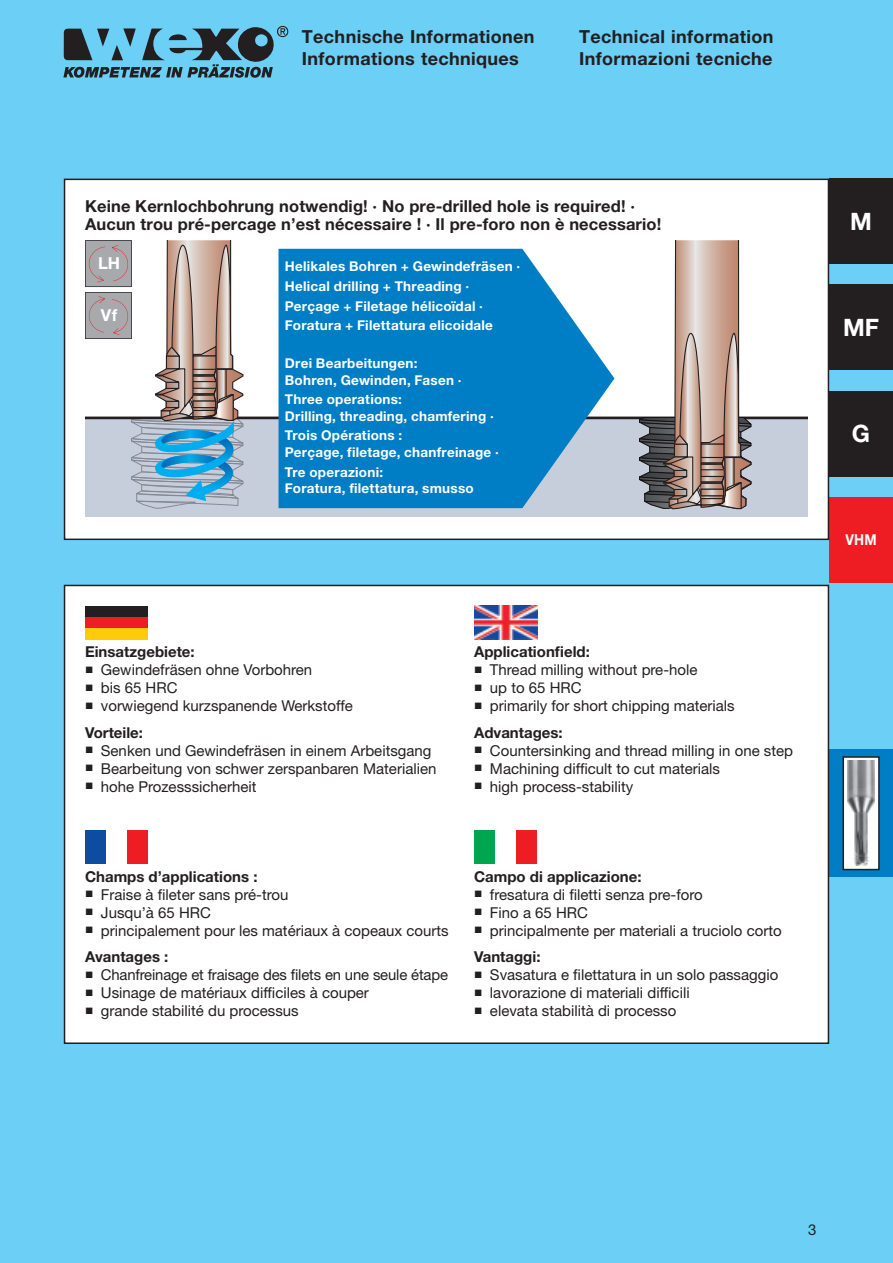
<style>
.page{position:relative;width:893px;height:1263px;background:#6bcff6}
.page>*{position:absolute;margin:0;border:0;box-sizing:border-box;transform-origin:0 0}
.t1{font:700 24px "Helvetica Neue LT Std";color:#fff}
.t2{font:700 18px "Helvetica Neue LT Std";letter-spacing:.02em;color:#231f20}
.t3{font:700 16.5px/18px "Helvetica Neue LT Std";letter-spacing:.01em;color:#231f20}
.t4{font:700 16.5px "Helvetica Neue LT Std";color:#fff}
.t5{font:15px/26.5px "Helvetica Neue LT Std";color:#231f20}
.t6{font:700 15px "Helvetica Neue LT Std";color:#231f20}
.t7{font:700 15px "Helvetica Neue LT Std";color:#fff;scale:.9 1}
.t8{font:700 13.5px/16.5px "Helvetica Neue LT Std";letter-spacing:.02em;color:#fff}
.s1{font-weight:700}
</style>
<div class="page">
<svg style="left:63px;top:26px;width:225px;height:52px"></svg>
<div style="left:829px;top:749px;width:64px;height:128px;background:#007ec5"></div>
<div style="left:843px;top:757px;width:36px;height:112px;background:#fff"></div>
<div style="left:842px;top:756px;width:38px;height:114px;border:2px solid #231f20"></div>
<img style="left:847px;top:761px;width:28px;height:105px">
<div style="left:829px;top:179px;width:64px;height:85px;background:#231f20"></div>
<div style="left:829px;top:285px;width:64px;height:85px;background:#231f20"></div>
<div style="left:829px;top:391px;width:64px;height:85px;background:#231f20"></div>
<div style="left:829px;top:497px;width:64px;height:86px;background:#ee1d23"></div>
<div style="left:65px;top:179px;width:763px;height:360px;background:#fff"></div>
<div style="left:64px;top:179px;width:765px;height:361px;border:2px solid #231f20"></div>
<div style="left:65px;top:585px;width:763px;height:458px;background:#fff"></div>
<div style="left:64px;top:585px;width:765px;height:459px;border:2px solid #231f20"></div>
<div style="left:85px;top:606px;width:63px;height:11px;background:#231f20"></div>
<div style="left:85px;top:617px;width:63px;height:11px;background:#ee1d23"></div>
<div style="left:85px;top:628px;width:63px;height:11px;background:#feca0a"></div>
<div style="left:85px;top:830px;width:21px;height:34px;background:#0d4da1"></div>
<div style="left:127px;top:830px;width:21px;height:34px;background:#ee1d23"></div>
<img style="left:474px;top:606px;width:63px;height:33px">
<div style="left:474px;top:830px;width:21px;height:34px;background:#00a54f"></div>
<div style="left:516px;top:830px;width:21px;height:34px;background:#ee1d23"></div>
<div style="left:395px;top:418px;width:134px;height:99px;background:#c6cedc"></div>
<div style="left:85px;top:418px;width:315px;height:99px;background:#c6cedc"></div>
<hr style="left:85px;top:417px;width:315px;height:2px;background:#231f20">
<div style="left:524px;top:418px;width:284px;height:99px;background:#c6cedc"></div>
<hr style="left:524px;top:417px;width:284px;height:2px;background:#231f20">
<svg style="left:634px;top:240px;width:124px;height:270px"></svg>
<svg style="left:279px;top:249px;width:335px;height:259px;background:#1e8cca"></svg>
<svg style="left:85px;top:240px;width:159px;height:269px"></svg>
<p class="t2" style="left:302px;top:25px;width:234px">Technische Informationen</p>
<p class="t2" style="left:579px;top:25px;width:196px">Technical information</p>
<p class="t2" style="left:302px;top:48px;width:219px">Informations techniques</p>
<p class="t2" style="left:579px;top:48px;width:195px">Informazioni tecniche</p>
<p class="t3" style="left:85px;top:196px;width:578px">Keine Kernlochbohrung notwendig! · No pre-drilled hole is required! ·<br>Aucun trou pré-percage n’est nécessaire ! · Il pre-foro non è necessario!</p>
<p class="t8" style="left:285px;top:256px;width:237px;line-height:19.6px">Helikales Bohren + Gewindefräsen · Helical drilling + Threading · Perçage + Filetage hélicoïdal · Foratura + Filettatura elicoidale</p>
<p class="t8" style="left:285px;top:355px;width:178px">Drei Bearbeitungen:<br>Bohren, Gewinden, Fasen ·</p>
<p class="t8" style="left:285px;top:391px;width:210px">Three operations:<br>Drilling, threading, chamfering ·</p>
<p class="t8" style="left:285px;top:427px;width:215px">Trois Opérations :<br>Perçage, filetage, chanfreinage ·</p>
<p class="t8" style="left:285px;top:463px;width:190px">Tre operazioni:<br>Foratura, filettatura, smusso</p>
<p class="t4" style="left:98px;top:253px;width:24px">LH</p>
<p class="t4" style="left:101px;top:305px;width:18px">Vf</p>
<p class="t6" style="left:85px;top:643px;width:111px">Einsatzgebiete:</p>
<p class="t5" style="left:85px;top:656px;width:229px">▪ Gewindefräsen ohne Vorbohren</p>
<p class="t5" style="left:85px;top:674px;width:94px">▪ bis 65 HRC</p>
<p class="t5" style="left:85px;top:692px;width:269px">▪ vorwiegend kurzspanende Werkstoffe<br><span class="s1">Vorteile:</span></p>
<p class="t5" style="left:85px;top:737px;width:348px">▪ Senken und Gewindefräsen in einem Arbeitsgang</p>
<p class="t5" style="left:85px;top:755px;width:353px">▪ Bearbeitung von schwer zerspanbaren Materialien</p>
<p class="t5" style="left:85px;top:773px;width:173px">▪ hohe Prozesssicherheit</p>
<p class="t6" style="left:474px;top:643px;width:117px">Applicationfield:</p>
<p class="t5" style="left:474px;top:656px;width:225px">▪ Thread milling without pre-hole</p>
<p class="t5" style="left:474px;top:674px;width:109px">▪ up to 65 HRC</p>
<p class="t5" style="left:474px;top:692px;width:262px">▪ primarily for short chipping materials<br><span class="s1">Advantages:</span></p>
<p class="t5" style="left:474px;top:737px;width:320px">▪ Countersinking and thread milling in one step</p>
<p class="t5" style="left:474px;top:755px;width:247px">▪ Machining difficult to cut materials</p>
<p class="t5" style="left:474px;top:773px;width:161px">▪ high process-stability</p>
<p class="t6" style="left:85px;top:867px;width:174px">Champs d’applications :</p>
<p class="t5" style="left:85px;top:881px;width:205px">▪ Fraise à fileter sans pré-trou</p>
<p class="t5" style="left:85px;top:899px;width:127px">▪ Jusqu’à 65 HRC</p>
<p class="t5" style="left:85px;top:917px;width:365px">▪ principalement pour les matériaux à copeaux courts<br><span class="s1">Avantages :</span></p>
<p class="t5" style="left:85px;top:961px;width:364px">▪ Chanfreinage et fraisage des filets en une seule étape</p>
<p class="t5" style="left:85px;top:979px;width:285px">▪ Usinage de matériaux difficiles à couper</p>
<p class="t5" style="left:85px;top:997px;width:215px">▪ grande stabilité du processus</p>
<p class="t6" style="left:474px;top:867px;width:169px">Campo di applicazione:</p>
<p class="t5" style="left:474px;top:881px;width:230px">▪ fresatura di filetti senza pre-foro</p>
<p class="t5" style="left:474px;top:899px;width:115px">▪ Fino a 65 HRC</p>
<p class="t5" style="left:474px;top:917px;width:309px">▪ principalmente per materiali a truciolo corto<br><span class="s1">Vantaggi:</span></p>
<p class="t5" style="left:474px;top:961px;width:306px">▪ Svasatura e filettatura in un solo passaggio</p>
<p class="t5" style="left:474px;top:979px;width:217px">▪ lavorazione di materiali difficili</p>
<p class="t5" style="left:474px;top:997px;width:204px">▪ elevata stabilità di processo</p>
<h1 class="t1" style="left:850px;top:206px;width:23px">M</h1>
<h1 class="t1" style="left:843px;top:313px;width:37px">MF</h1>
<h1 class="t1" style="left:852px;top:419px;width:20px">G</h1>
<p class="t7" style="left:845px;top:531px;width:36px">VHM</p>
<p class="t5" style="left:808px;top:1216px;width:10px">3</p>
</div>
